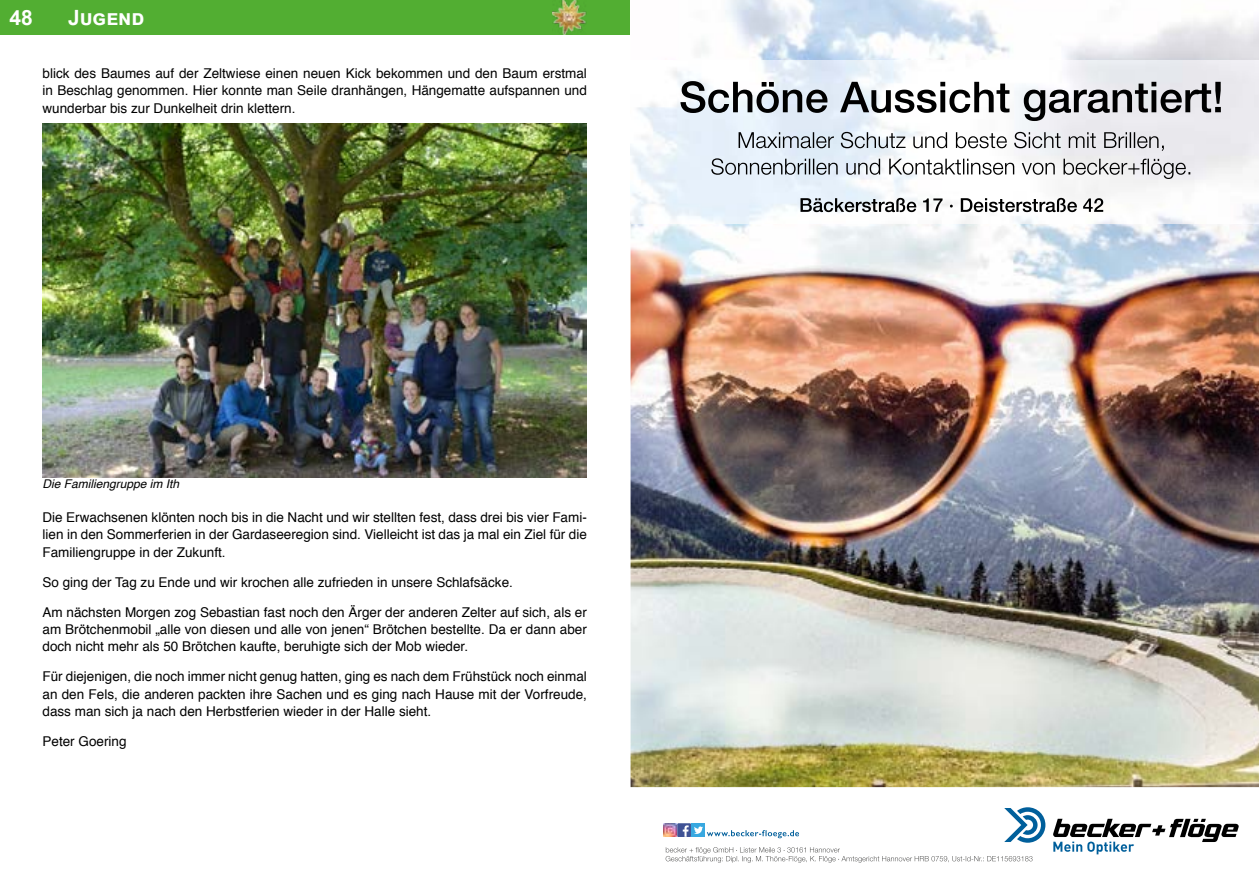
<style>
.page{position:relative;width:1259px;height:893px;background:#fff}
.page>*{position:absolute;margin:0;border:0;box-sizing:border-box;transform-origin:0 0}
.t1{font:700 21px "Arial";color:#fff}
.t2{font:13.5px/17.2px "Helvetica";color:#000;text-align:justify}
.t3{font:italic 12px "Helvetica";color:#000}
</style>
<div class="page">
<div style="left:0;top:0;width:629px;height:35px;background:#52ae32"></div>
<img style="left:552px;top:0;width:35px;height:35px">
<img style="left:43px;top:123px;width:544px;height:355px">
<img style="left:630px;top:0;width:629px;height:787px">
<svg style="left:663px;top:807px;width:576px;height:56px"></svg>
<img style="left:630px;top:60px;width:629px;height:164px">
<svg style="left:800px;top:198px;width:303px;height:14px"></svg>
<svg style="left:680px;top:81px;width:540px;height:40px"></svg>
<svg style="left:711px;top:158px;width:479px;height:21px"></svg>
<svg style="left:738px;top:132px;width:425px;height:19px"></svg>
<h1 class="t1" style="left:10px;top:3px;width:25px">48</h1>
<h1 class="t1" style="left:68px;top:3px;width:78px">Jugend</h1>
<p class="t2" style="left:43px;top:65px;width:546px">blick des Baumes auf der Zeltwiese einen neuen Kick bekommen und den Baum erstmal in Beschlag genommen. Hier konnte man Seile dranhängen, Hängematte aufspannen und wunderbar bis zur Dunkelheit drin klettern.</p>
<p class="t3" style="left:43px;top:475px;width:138px">Die Familiengruppe im Ith</p>
<p class="t2" style="left:43px;top:509px;width:546px">Die Erwachsenen klönten noch bis in die Nacht und wir stellten fest, dass drei bis vier Fami&shy;lien in den Sommerferien in der Gardaseeregion sind. Vielleicht ist das ja mal ein Ziel für die Familiengruppe in der Zukunft.</p>
<p class="t2" style="left:43px;top:574px;width:472px">So ging der Tag zu Ende und wir krochen alle zufrieden in unsere Schlafsäcke.</p>
<p class="t2" style="left:43px;top:604px;width:546px">Am nächsten Morgen zog Sebastian fast noch den Ärger der anderen Zelter auf sich, als er am Brötchenmobil „alle von diesen und alle von jenen“ Brötchen bestellte. Da er dann aber doch nicht mehr als 50 Brötchen kaufte, beruhigte sich der Mob wieder.</p>
<p class="t2" style="left:43px;top:668px;width:546px">Für diejenigen, die noch immer nicht genug hatten, ging es nach dem Frühstück noch einmal an den Fels, die anderen packten ihre Sachen und es ging nach Hause mit der Vorfreude, dass man sich ja nach den Herbstferien wieder in der Halle sieht.</p>
<p class="t2" style="left:43px;top:733px;width:86px">Peter Goering</p>
</div>
